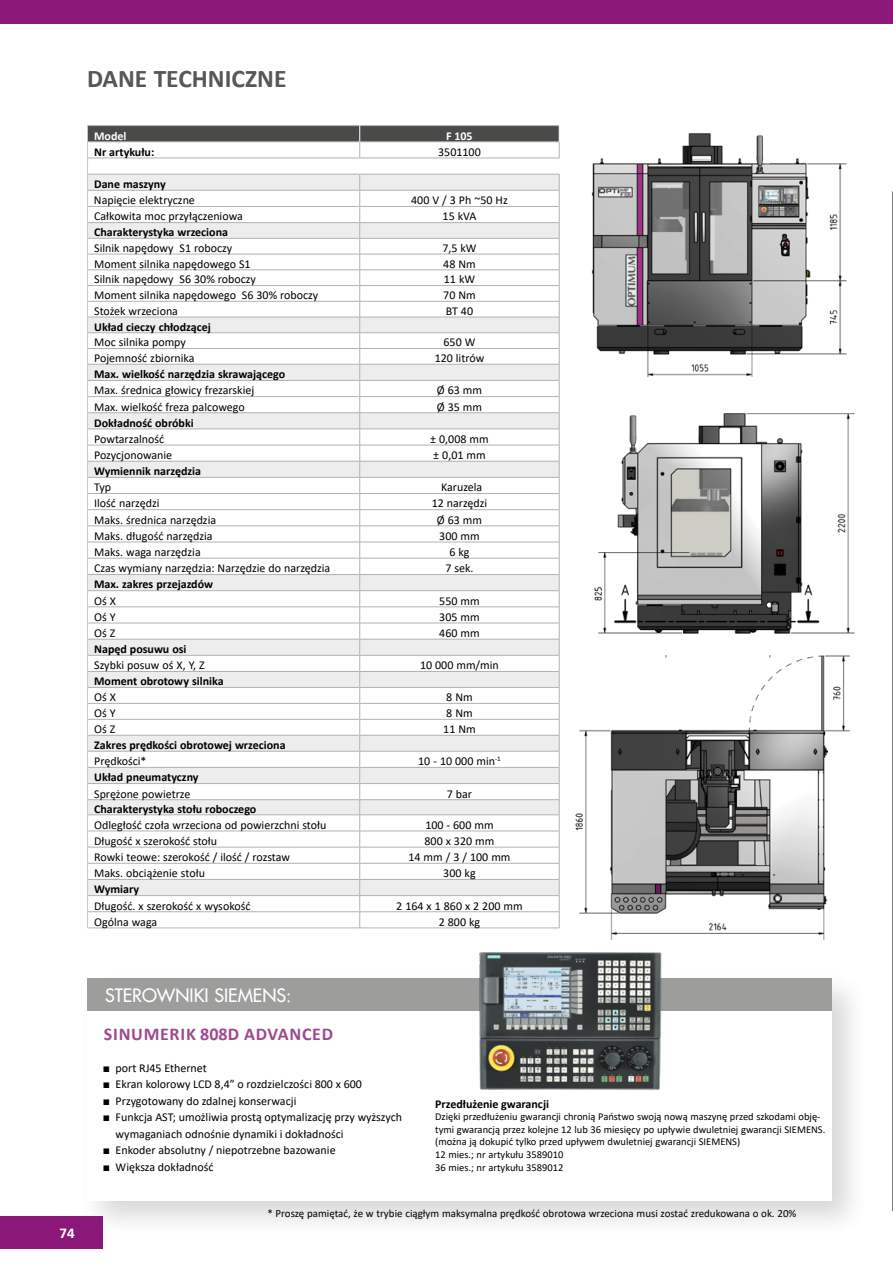
<style>
.page{position:relative;width:893px;height:1263px;background:#fff}
.page>*{position:absolute;margin:0;border:0;box-sizing:border-box;transform-origin:0 0}
.t1{font:700 25.5px "Calibri";color:#575756}
.t2{font:700 18px "Calibri";letter-spacing:.04em;color:#9e498f}
.t3{font:500 18px "Futura Std";color:#fff}
.t4{font:700 15px "Calibri";color:#fff}
.t5{font:12px/16.5px "Calibri";color:#000}
.t6{font:700 12px "Calibri";color:#000}
.t7{font:700 12px "Calibri";color:#fff}
.t8{font:10.95px "Calibri";color:#000}
.t9{font:10.5px/12.6px "Calibri";color:#000}
.s1{font-family:"Arial"}
</style>
<div class="page">
<div style="left:0;top:0;width:893px;height:23px;background:#8b1878"></div>
<hr style="left:892px;top:191px;width:1px;height:1020px;background:#000">
<div style="left:78px;top:969px;width:792px;height:270px;background:#000;opacity:.22"></div>
<div style="left:87px;top:978px;width:745px;height:222px;background:#fff"></div>
<div style="left:87px;top:978px;width:745px;height:32px;background:#9d9d9c"></div>
<img style="left:467px;top:952px;width:209px;height:138px">
<div style="left:0;top:1216px;width:103px;height:33px;background:#8b1878"></div>
<hr style="left:88px;top:928px;width:271px;height:1px;background:#b3b2b2">
<hr style="left:360px;top:928px;width:199px;height:1px;background:#b3b2b2">
<svg style="left:87px;top:125px;width:473px;height:803px"></svg>
<img style="left:594px;top:413px;width:261px;height:221px">
<img style="left:591px;top:133px;width:256px;height:244px">
<img style="left:575px;top:656px;width:276px;height:284px">
<h1 class="t1" style="left:87px;top:61px;width:201px">DANE TECHNICZNE</h1>
<p class="t7" style="left:94px;top:127px;width:34px">Model</p>
<p class="t7" style="left:446px;top:127px;width:28px">F 105</p>
<p class="t6" style="left:94px;top:143px;width:62px">Nr artykułu:</p>
<p class="t5" style="left:438px;top:143px;width:44px">3501100</p>
<p class="t6" style="left:94px;top:176px;width:73px">Dane maszyny</p>
<p class="t5" style="left:94px;top:192px;width:103px">Napięcie elektryczne</p>
<p class="t5" style="left:411px;top:192px;width:98px">400 V / 3 Ph ~50 Hz</p>
<p class="t5" style="left:94px;top:208px;width:150px">Całkowita moc przyłączeniowa</p>
<p class="t5" style="left:443px;top:208px;width:35px">15 kVA</p>
<p class="t6" style="left:94px;top:224px;width:135px">Charakterystyka wrzeciona</p>
<p class="t5" style="left:94px;top:239px;width:140px">Silnik napędowy S1 roboczy</p>
<p class="t5" style="left:442px;top:239px;width:36px">7,5 kW</p>
<p class="t5" style="left:94px;top:255px;width:158px">Moment silnika napędowego S1</p>
<p class="t5" style="left:443px;top:255px;width:34px">48 Nm</p>
<p class="t5" style="left:94px;top:271px;width:163px">Silnik napędowy S6 30% roboczy</p>
<p class="t5" style="left:444px;top:271px;width:33px">11 kW</p>
<p class="t5" style="left:94px;top:287px;width:226px">Moment silnika napędowego S6 30% roboczy</p>
<p class="t5" style="left:443px;top:287px;width:34px">70 Nm</p>
<p class="t5" style="left:94px;top:302px;width:85px">Stożek wrzeciona</p>
<p class="t5" style="left:446px;top:302px;width:29px">BT 40</p>
<p class="t6" style="left:94px;top:318px;width:118px">Układ cieczy chłodzącej</p>
<p class="t5" style="left:94px;top:334px;width:93px">Moc silnika pompy</p>
<p class="t5" style="left:443px;top:334px;width:33px">650 W</p>
<p class="t5" style="left:94px;top:349px;width:102px">Pojemność zbiornika</p>
<p class="t5" style="left:435px;top:349px;width:51px">120 litrów</p>
<p class="t6" style="left:94px;top:366px;width:193px">Max. wielkość narzędzia skrawającego</p>
<p class="t5" style="left:94px;top:382px;width:162px">Max. średnica głowicy frezarskiej</p>
<p class="t5" style="left:437px;top:382px;width:47px">Ø 63 mm</p>
<p class="t5" style="left:94px;top:398px;width:152px">Max. wielkość freza palcowego</p>
<p class="t5" style="left:437px;top:398px;width:47px">Ø 35 mm</p>
<p class="t6" style="left:94px;top:414px;width:101px">Dokładność obróbki</p>
<p class="t5" style="left:94px;top:430px;width:72px">Powtarzalność</p>
<p class="t5" style="left:430px;top:430px;width:60px">± 0,008 mm</p>
<p class="t5" style="left:94px;top:446px;width:80px">Pozycjonowanie</p>
<p class="t5" style="left:433px;top:446px;width:54px">± 0,01 mm</p>
<p class="t6" style="left:94px;top:463px;width:108px">Wymiennik narzędzia</p>
<p class="t5" style="left:94px;top:479px;width:19px">Typ</p>
<p class="t5" style="left:441px;top:479px;width:43px">Karuzela</p>
<p class="t5" style="left:94px;top:495px;width:67px">Ilość narzędzi</p>
<p class="t5" style="left:432px;top:495px;width:57px">12 narzędzi</p>
<p class="t5" style="left:94px;top:511px;width:124px">Maks. średnica narzędzia</p>
<p class="t5" style="left:437px;top:511px;width:47px">Ø 63 mm</p>
<p class="t5" style="left:94px;top:527px;width:120px">Maks. długość narzędzia</p>
<p class="t5" style="left:439px;top:527px;width:42px">300 mm</p>
<p class="t5" style="left:94px;top:543px;width:108px">Maks. waga narzędzia</p>
<p class="t5" style="left:449px;top:543px;width:22px">6 kg</p>
<p class="t5" style="left:94px;top:560px;width:238px">Czas wymiany narzędzia: Narzędzie do narzędzia</p>
<p class="t5" style="left:445px;top:560px;width:30px">7 sek.</p>
<p class="t6" style="left:94px;top:576px;width:120px">Max. zakres przejazdów</p>
<p class="t5" style="left:94px;top:592px;width:23px">Oś X</p>
<p class="t5" style="left:439px;top:592px;width:42px">550 mm</p>
<p class="t5" style="left:94px;top:608px;width:23px">Oś Y</p>
<p class="t5" style="left:439px;top:608px;width:42px">305 mm</p>
<p class="t5" style="left:94px;top:624px;width:23px">Oś Z</p>
<p class="t5" style="left:439px;top:624px;width:42px">460 mm</p>
<p class="t6" style="left:94px;top:641px;width:94px">Napęd posuwu osi</p>
<p class="t5" style="left:94px;top:657px;width:112px">Szybki posuw oś X, Y, Z</p>
<p class="t5" style="left:420px;top:657px;width:80px">10 000 mm/min</p>
<p class="t6" style="left:94px;top:673px;width:131px">Moment obrotowy silnika</p>
<p class="t5" style="left:94px;top:688px;width:23px">Oś X</p>
<p class="t5" style="left:446px;top:688px;width:28px">8 Nm</p>
<p class="t5" style="left:94px;top:704px;width:23px">Oś Y</p>
<p class="t5" style="left:446px;top:704px;width:28px">8 Nm</p>
<p class="t5" style="left:94px;top:720px;width:23px">Oś Z</p>
<p class="t5" style="left:443px;top:720px;width:34px">11 Nm</p>
<p class="t6" style="left:94px;top:736px;width:193px">Zakres prędkości obrotowej wrzeciona</p>
<p class="t5" style="left:94px;top:752px;width:54px">Prędkości*</p>
<p class="t5" style="left:418px;top:752px;width:84px">10 - 10 000 min<sup>-1</sup></p>
<p class="t6" style="left:94px;top:769px;width:106px">Układ pneumatyczny</p>
<p class="t5" style="left:94px;top:785px;width:98px">Sprężone powietrze</p>
<p class="t5" style="left:447px;top:785px;width:27px">7 bar</p>
<p class="t6" style="left:94px;top:800px;width:164px">Charakterystyka stołu roboczego</p>
<p class="t5" style="left:94px;top:816px;width:234px">Odległość czoła wrzeciona od powierzchni stołu</p>
<p class="t5" style="left:425px;top:816px;width:70px">100 - 600 mm</p>
<p class="t5" style="left:94px;top:832px;width:125px">Długość x szerokość stołu</p>
<p class="t5" style="left:425px;top:832px;width:71px">800 x 320 mm</p>
<p class="t5" style="left:94px;top:849px;width:197px">Rowki teowe: szerokość / ilość / rozstaw</p>
<p class="t5" style="left:408px;top:849px;width:104px">14 mm / 3 / 100 mm</p>
<p class="t5" style="left:94px;top:865px;width:112px">Maks. obciążenie stołu</p>
<p class="t5" style="left:443px;top:865px;width:34px">300 kg</p>
<p class="t6" style="left:94px;top:881px;width:46px">Wymiary</p>
<p class="t5" style="left:94px;top:897px;width:158px">Długość. x szerokość x wysokość</p>
<p class="t5" style="left:396px;top:897px;width:128px">2 164 x 1 860 x 2 200 mm</p>
<p class="t5" style="left:94px;top:913px;width:64px">Ogólna waga</p>
<p class="t5" style="left:439px;top:913px;width:43px">2 800 kg</p>
<p class="t4" style="left:60px;top:1222px;width:17px">74</p>
<h2 class="t3" style="left:105px;top:984px;width:188px">STEROWNIKI SIEMENS:</h2>
<h2 class="t2" style="left:104px;top:1021px;width:231px">SINUMERIK 808D ADVANCED</h2>
<p class="t5" style="left:103px;top:1059px;width:105px"><span class="s1">■</span> port RJ45 Ethernet</p>
<p class="t5" style="left:103px;top:1076px;width:261px"><span class="s1">■</span> Ekran kolorowy LCD 8,4” o rozdzielczości 800 x 600</p>
<p class="t5" style="left:103px;top:1092px;width:195px"><span class="s1">■</span> Przygotowany do zdalnej konserwacji</p>
<p class="t5" style="left:116px;top:1109px;width:288px;text-indent:-13px"><span class="s1">■</span> Funkcja AST; umożliwia prostą optymalizację przy wyższych wymaganiach odnośnie dynamiki i dokładności</p>
<p class="t5" style="left:103px;top:1142px;width:234px"><span class="s1">■</span> Enkoder absolutny / niepotrzebne bazowanie</p>
<p class="t5" style="left:103px;top:1158px;width:112px"><span class="s1">■</span> Większa dokładność</p>
<p class="t8" style="left:267px;top:1206px;width:530px">* Proszę pamiętać, że w trybie ciągłym maksymalna prędkość obrotowa wrzeciona musi zostać zredukowana o ok. 20%</p>
<p class="t6" style="left:435px;top:1095px;width:115px">Przedłużenie gwarancji</p>
<p class="t9" style="left:435px;top:1110px;width:392px">Dzięki przedłużeniu gwarancji chronią Państwo swoją nową maszynę przed szkodami obję&shy;tymi gwarancją przez kolejne 12 lub 36 miesięcy po upływie dwuletniej gwarancji SIEMENS. (można ją dokupić tylko przed upływem dwuletniej gwarancji SIEMENS)<br>12 mies.; nr artykułu 3589010<br>36 mies.; nr artykułu 3589012</p>
</div>
